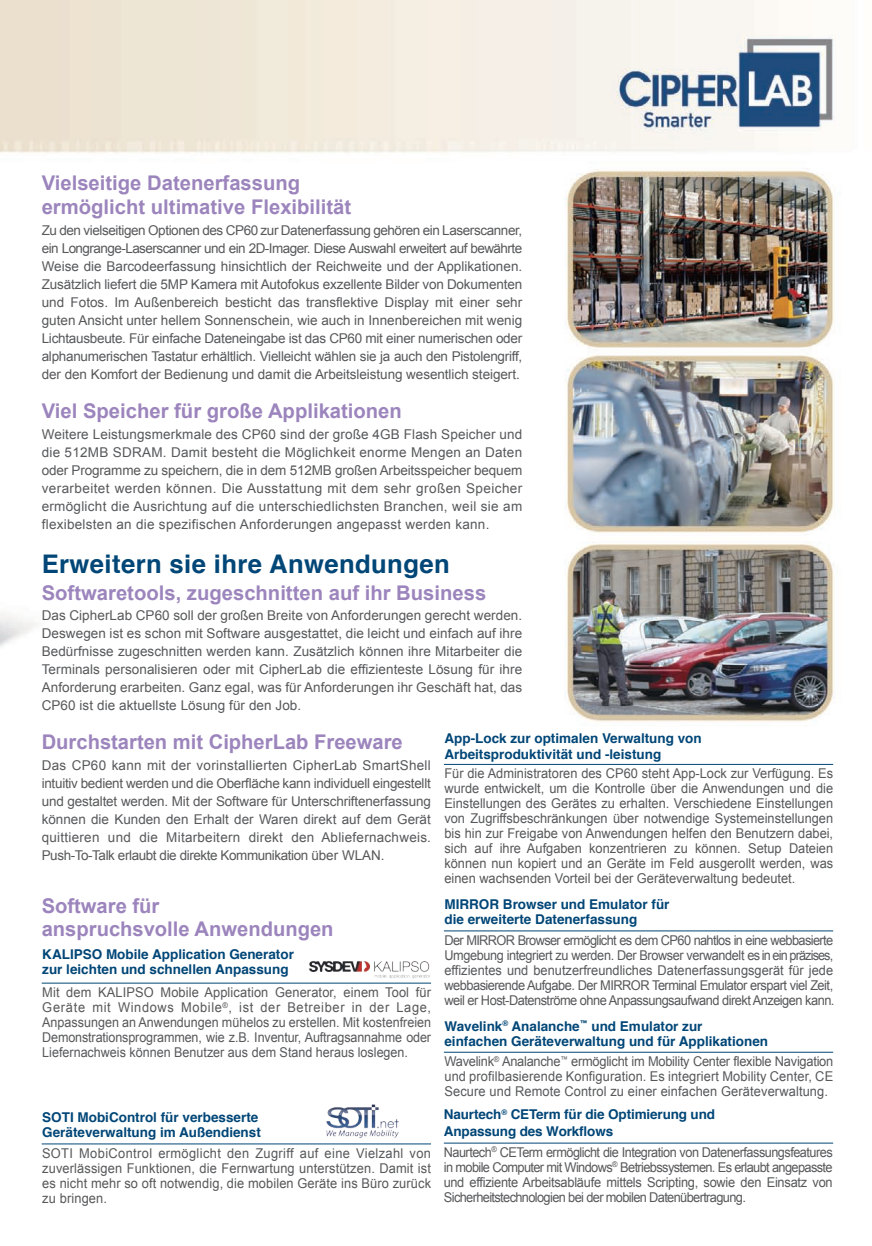
<style>
.page{position:relative;width:872px;height:1246px;background:#fff}
.page>*{position:absolute;margin:0;border:0;box-sizing:border-box;transform-origin:0 0}
.t1{font:700 25.65px "Helvetica";letter-spacing:.015em;color:#004677}
.t2{font:700 20.25px/24px "Arial";color:#9c85bd}
.t3{font:13.5px/18px "Arial";color:#57585a;text-align:justify}
.t4{font:13.5px/15px "Arial";color:#57585a;text-align:justify;scale:.95 1}
.t5{font:700 13.5px/15px "Helvetica";color:#004677}
.t6{font:13.5px/15px "Arial";color:#57585a;text-align:justify;scale:.94 1}
</style>
<div class="page">
<img style="left:0;top:0;width:836px;height:1145px">
<img style="left:323px;top:1102px;width:78px;height:38px">
<hr style="left:42px;top:1144px;width:389px;height:1px;background:#004677">
<hr style="left:444px;top:764px;width:389px;height:1px;background:#004677">
<hr style="left:444px;top:931px;width:389px;height:1px;background:#004677">
<hr style="left:444px;top:1052px;width:389px;height:1px;background:#004677">
<hr style="left:444px;top:1143px;width:389px;height:1px;background:#004677">
<img style="left:307px;top:959px;width:125px;height:21px">
<hr style="left:42px;top:983px;width:389px;height:1px;background:#004677">
<p class="t2" style="left:42px;top:172px;width:311px">Vielseitige Datenerfassung ermöglicht ultimative Flexibilität</p>
<p class="t3" style="left:42px;top:222px;width:482px">Zu den vielseitigen Optionen des CP60 zur Datenerfassung gehören ein Laserscanner, ein Longrange-Laserscanner und ein 2D-Imager. Diese Auswahl erweitert auf bewährte Weise die Barcodeerfassung hinsichtlich der Reichweite und der Applikationen.<br>Zusätzlich liefert die 5MP Kamera mit Autofokus exzellente Bilder von Dokumenten und Fotos. Im Außenbereich besticht das transflektive Display mit einer sehr guten Ansicht unter hellem Sonnenschein, wie auch in Innenbereichen mit wenig Lichtausbeute. Für einfache Dateneingabe ist das CP60 mit einer numerischen oder alphanumerischen Tastatur erhältlich. Vielleicht wählen sie ja auch den Pistolengriff, der den Komfort der Bedienung und damit die Arbeitsleistung wesentlich steigert.</p>
<p class="t2" style="left:42px;top:399px;width:362px">Viel Speicher für große Applikationen</p>
<p class="t3" style="left:42px;top:426px;width:482px">Weitere Leistungsmerkmale des CP60 sind der große 4GB Flash Speicher und die 512MB SDRAM. Damit besteht die Möglichkeit enorme Mengen an Daten oder Programme zu speichern, die in dem 512MB großen Arbeitsspeicher bequem verarbeitet werden können. Die Ausstattung mit dem sehr großen Speicher ermöglicht die Ausrichtung auf die unterschiedlichsten Branchen, weil sie am flexibelsten an die spezifischen Anforderungen angepasst werden kann.</p>
<p class="t1" style="left:42px;top:543px;width:409px">Erweitern sie ihre Anwendungen</p>
<p class="t2" style="left:42px;top:582px;width:446px">Softwaretools, zugeschnitten auf ihr Business</p>
<p class="t3" style="left:42px;top:606px;width:482px">Das CipherLab CP60 soll der großen Breite von Anforderungen gerecht werden.<br>Deswegen ist es schon mit Software ausgestattet, die leicht und einfach auf ihre Bedürfnisse zugeschnitten werden kann. Zusätzlich können ihre Mitarbeiter die Terminals personalisieren oder mit CipherLab die effizienteste Lösung für ihre Anforderung erarbeiten. Ganz egal, was für Anforderungen ihr Geschäft hat, das CP60 ist die aktuellste Lösung für den Job.</p>
<p class="t2" style="left:42px;top:730px;width:362px">Durchstarten mit CipherLab Freeware</p>
<p class="t3" style="left:42px;top:756px;width:391px">Das CP60 kann mit der vorinstallierten CipherLab SmartShell intuitiv bedient werden und die Oberfläche kann individuell eingestellt und gestaltet werden. Mit der Software für Unterschriftenerfassung können die Kunden den Erhalt der Waren direkt auf dem Gerät quittieren und die Mitarbeitern direkt den Abliefernachweis.<br>Push-To-Talk erlaubt die direkte Kommunikation über WLAN.</p>
<p class="t2" style="left:42px;top:895px;width:293px;line-height:22.5px">Software für<br>anspruchsvolle Anwendungen</p>
<p class="t5" style="left:42px;top:947px;width:253px">KALIPSO Mobile Application Generator zur leichten und schnellen Anpassung</p>
<p class="t4" style="left:42px;top:985px;width:411px">Mit dem KALIPSO Mobile Application Generator, einem Tool für Geräte mit Windows Mobile<sup>®</sup>, ist der Betreiber in der Lage, Anpassungen an Anwendungen mühelos zu erstellen. Mit kostenfreien Demonstrationsprogrammen, wie z.B. Inventur, Auftragsannahme oder Liefernachweis können Benutzer aus dem Stand heraus loslegen.</p>
<p class="t5" style="left:42px;top:1110px;width:220px">SOTI MobiControl für verbesserte<br>Geräteverwaltung im Außendienst</p>
<p class="t4" style="left:42px;top:1146px;width:411px">SOTI MobiControl ermöglicht den Zugriff auf eine Vielzahl von zuverlässigen Funktionen, die Fernwartung unterstützen. Damit ist es nicht mehr so oft notwendig, die mobilen Geräte ins Büro zurück zu bringen.</p>
<p class="t5" style="left:444px;top:730px;width:259px;line-height:16.5px">App-Lock zur optimalen Verwaltung von<br>Arbeitsproduktivität und -leistung</p>
<p class="t4" style="left:444px;top:766px;width:411px">Für die Administratoren des CP60 steht App-Lock zur Verfügung. Es wurde entwickelt, um die Kontrolle über die Anwendungen und die Einstellungen des Gerätes zu erhalten. Verschiedene Einstellungen von Zugriffsbeschränkungen über notwendige Systemeinstellungen bis hin zur Freigabe von Anwendungen helfen den Benutzern dabei, sich auf ihre Aufgaben konzentrieren zu können. Setup Dateien können nun kopiert und an Geräte im Feld ausgerollt werden, was einen wachsenden Vorteil bei der Geräteverwaltung bedeutet.</p>
<p class="t5" style="left:444px;top:897px;width:227px">MIRROR Browser und Emulator für die erweiterte Datenerfassung</p>
<p class="t4" style="left:444px;top:933px;width:412px">Der MIRROR Browser ermöglicht es dem CP60 nahtlos in eine webbasierte Umgebung integriert zu werden. Der Browser verwandelt es in ein präzises, effizientes und benutzerfreundliches Datenerfassungsgerät für jede webbasierende Aufgabe. Der MIRROR Terminal Emulator erspart viel Zeit, weil er Host-Datenströme ohne Anpassungsaufwand direkt Anzeigen kann.</p>
<p class="t5" style="left:444px;top:1018px;width:325px">Wavelink<sup>®</sup> Analanche<sup>™</sup> und Emulator zur einfachen Geräteverwaltung und für Applikationen</p>
<p class="t4" style="left:444px;top:1054px;width:411px">Wavelink<sup>®</sup> Analanche<sup>™</sup> ermöglicht im Mobility Center flexible Navigation und profilbasierende Konfiguration. Es integriert Mobility Center, CE Secure und Remote Control zu einer einfachen Geräteverwaltung.</p>
<p class="t5" style="left:444px;top:1106px;width:273px;line-height:16.5px">Naurtech<sup>®</sup> CETerm für die Optimierung und<br>Anpassung des Workflows</p>
<p class="t6" style="left:444px;top:1145px;width:415px">Naurtech<sup>®</sup> CETerm ermöglicht die Integration von Datenerfassungsfeatures in mobile Computer mit Windows<sup>®</sup> Betriebssystemen. Es erlaubt angepasste und effiziente Arbeitsabläufe mittels Scripting, sowie den Einsatz von Sicherheitstechnologien bei der mobilen Datenübertragung.</p>
</div>
